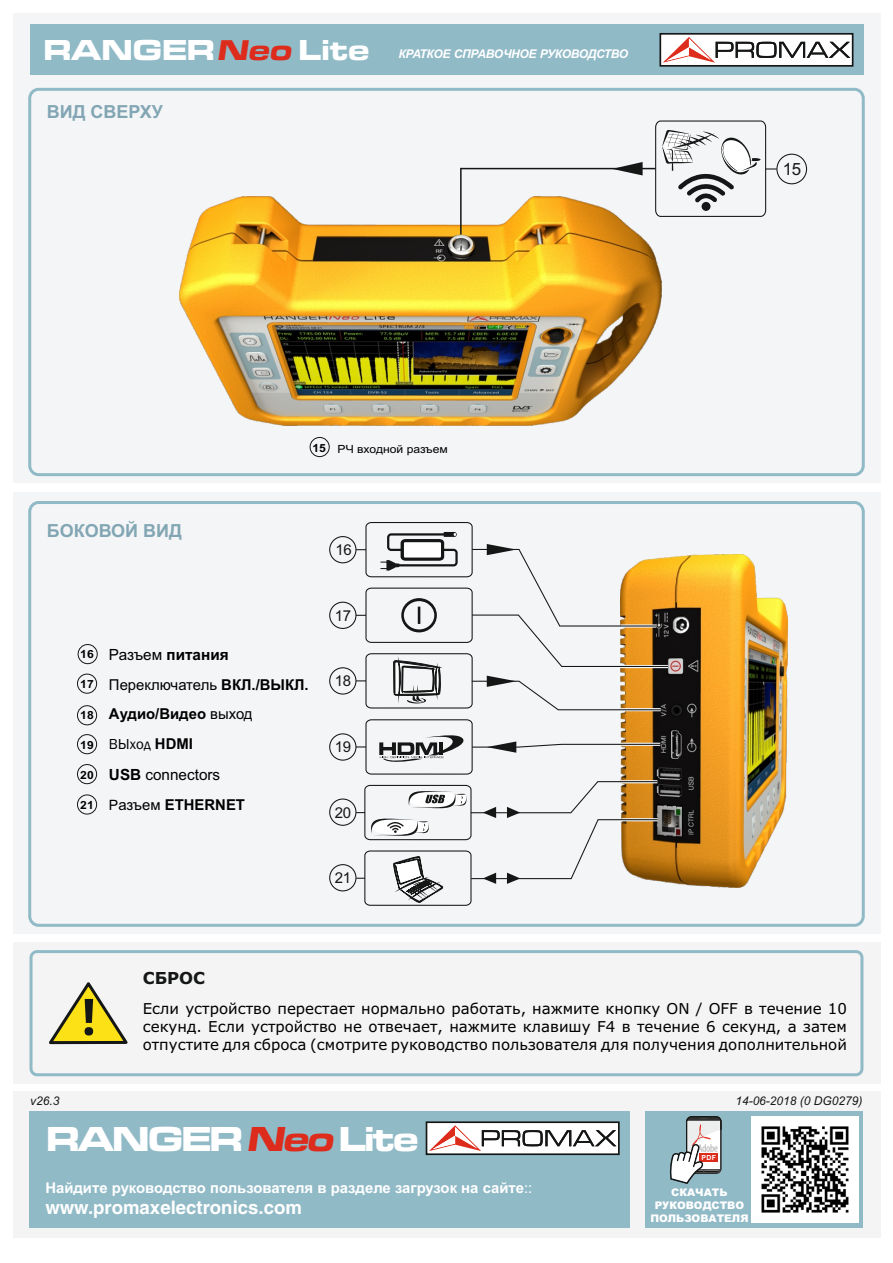
<style>
.page{position:relative;width:893px;height:1263px;background:#fff}
.page>*{position:absolute;margin:0;border:0;box-sizing:border-box;transform-origin:0 0}
.t1{font:700 50.25px "Droid Sans";color:#151616}
.t2{font:36px "Microgramma D Bold Exte";letter-spacing:-.025em;color:#fff}
.t3{font:30px "Microgramma D Bold Exte";letter-spacing:.025em;color:#fff}
.t4{font:700 18.6px "Switzerland";color:#fff}
.t5{font:700 18px "Arial";color:#82a6b3}
.t6{font:16.95px "Arial";color:#151616}
.t7{font:700 16.5px "Verdana";color:#151616}
.t8{font:700 15.45px "Arial";color:#000}
.t9{font:15.45px "Arial";color:#000}
.t10{font:15px/18.3px "Verdana";color:#000;text-align:justify}
.t11{font:700 15px/29.7px "Arial";color:#000}
.t12{font:15px "Arial";letter-spacing:-.03em;color:#151616}
.t13{font:15px "Franklin Gothic";color:#000}
.t14{font:700 14.85px "Arial";color:#fff}
.t15{font:italic 700 12px "Arial";letter-spacing:-.03em;color:#fff}
.t16{font:italic 12px "Arial";color:#151616}
.t17{font:11.25px "Arial";color:#000;scale:1.08 1}
.t18{font:700 11.25px "Arial";color:#000;scale:1.08 1}
.t19{font:900 10.5px/13.4px "Arial";color:#fff;text-align:center}
.t20{font:700 7.05px "Arial";color:#fff}
.s1{font-style:italic;font-size:29.7px;color:#dd2b1c}
.s2{font-weight:700}
.s3{font-weight:400}
.s4{font-family:"Arial";font-weight:700}
.s5{font-weight:400;font-size:14.25px}
.s6{font-style:italic;color:#dd2b1c}
.s7{font-family:"Switzerland Plain";font-weight:400}
.s8{font-size:12.15px}
</style>
<div class="page">
<div style="left:14px;top:1091px;width:867px;height:146px;background:#f4f4f4"></div>
<div style="left:13px;top:492px;width:867px;height:441px;background:#f4f5f7"></div>
<div style="left:13px;top:13px;width:867px;height:470px;background:#f4f5f7"></div>
<div style="left:28px;top:88px;width:837px;height:388px;border:3px solid #91bac7;border-radius:9px"></div>
<div style="left:645px;top:1111px;width:218px;height:116px;background:#91bac7"></div>
<div style="left:30px;top:1111px;width:600px;height:116px;background:#91bac7"></div>
<svg style="left:425px;top:1121px;width:195px;height:35px;background:#c3bdbd"></svg>
<svg style="left:669px;top:1116px;width:53px;height:68px"></svg>
<div style="left:30px;top:24px;width:833px;height:51px;background:#91bac7"></div>
<svg style="left:659px;top:33px;width:195px;height:34px;background:#c5bebd"></svg>
<div style="left:28px;top:501px;width:837px;height:426px;border:3px solid #91bac7;border-radius:9px"></div>
<div style="left:78px;top:644px;width:19px;height:20px;border:1px solid #151616;border-radius:50%"></div>
<div style="left:77px;top:705px;width:20px;height:20px;border:1px solid #151616;border-radius:50%"></div>
<div style="left:77px;top:674px;width:20px;height:19px;border:1px solid #151616;border-radius:50%"></div>
<div style="left:77px;top:734px;width:20px;height:20px;border:1px solid #151616;border-radius:50%"></div>
<div style="left:77px;top:764px;width:20px;height:20px;border:1px solid #151616;border-radius:50%"></div>
<div style="left:77px;top:795px;width:20px;height:19px;border:1px solid #151616;border-radius:50%"></div>
<div style="left:310px;top:437px;width:19px;height:20px;border:1px solid #151616;border-radius:50%"></div>
<img style="left:180px;top:196px;width:482px;height:229px">
<svg style="left:612px;top:162px;width:31px;height:13px"></svg>
<div style="left:13px;top:942px;width:867px;height:142px;background:#f4f4f4"></div>
<svg style="left:30px;top:950px;width:833px;height:126px"></svg>
<hr style="left:461px;top:168px;width:194px;height:1px;background:#151616">
<hr style="left:460px;top:168px;width:2px;height:66px;background:#151616">
<img style="left:621px;top:555px;width:166px;height:333px">
<div style="left:329px;top:602px;width:27px;height:27px;border:1px solid #151616;border-radius:50%"></div>
<div style="left:329px;top:667px;width:27px;height:27px;border:1px solid #151616;border-radius:50%"></div>
<div style="left:329px;top:536px;width:27px;height:27px;border:1px solid #151616;border-radius:50%"></div>
<div style="left:329px;top:733px;width:27px;height:27px;border:1px solid #151616;border-radius:50%"></div>
<div style="left:329px;top:798px;width:27px;height:28px;border:1px solid #151616;border-radius:50%"></div>
<div style="left:329px;top:864px;width:27px;height:27px;border:1px solid #151616;border-radius:50%"></div>
<svg style="left:356px;top:522px;width:313px;height:189px"></svg>
<svg style="left:356px;top:719px;width:306px;height:187px"></svg>
<img style="left:752px;top:1116px;width:106px;height:106px">
<div style="left:776px;top:154px;width:31px;height:30px;border:1px solid #151616;border-radius:50%"></div>
<svg style="left:654px;top:120px;width:123px;height:97px"></svg>
<div style="left:701px;top:202px;width:9px;height:9px;background:#151616;border-radius:50%"></div>
<h3 class="t3" style="left:44px;top:36px;width:327px">RANGER<span class="s1">Neo</span>Lite</h3>
<p class="t15" style="left:398px;top:49px;width:231px">КРАТКОЕ СПРАВОЧНОЕ РУКОВОДСТВО</p>
<p class="t5" style="left:47px;top:105px;width:118px">ВИД СВЕРХУ</p>
<p class="t5" style="left:47px;top:523px;width:137px">БОКОВОЙ ВИД</p>
<p class="t17" style="left:312px;top:445px;width:127px"><span class="s2">15</span> РЧ входной разъем</p>
<p class="t12" style="left:335px;top:544px;width:18px">16</p>
<p class="t12" style="left:335px;top:610px;width:18px">17</p>
<p class="t18" style="left:80px;top:650px;width:14px">16</p>
<p class="t18" style="left:80px;top:680px;width:14px">17</p>
<p class="t18" style="left:80px;top:710px;width:14px">18</p>
<p class="t18" style="left:80px;top:740px;width:14px">19</p>
<p class="t18" style="left:80px;top:771px;width:14px">20</p>
<p class="t18" style="left:80px;top:801px;width:14px">21</p>
<p class="t8" style="left:109px;top:649px;width:121px"><span class="s3">Разъем</span> питания</p>
<p class="t11" style="left:109px;top:671px;width:201px"><span class="s3">Переключатель</span> ВКЛ./ВЫКЛ.<br>Аудио/Видео <span class="s3">выход</span></p>
<p class="t13" style="left:109px;top:739px;width:85px">ВЫход <span class="s4">HDMI</span></p>
<p class="t9" style="left:109px;top:768px;width:113px"><span class="s2">USB</span> connectors</p>
<p class="t11" style="left:109px;top:791px;width:138px"><span class="s5">P</span><span class="s3">азъем</span> ETHERNET</p>
<p class="t12" style="left:335px;top:675px;width:18px">18</p>
<p class="t12" style="left:335px;top:741px;width:18px">19</p>
<p class="t12" style="left:335px;top:806px;width:18px">20</p>
<p class="t12" style="left:335px;top:872px;width:18px">21</p>
<p class="t6" style="left:783px;top:163px;width:20px">15</p>
<h1 class="t1" style="left:82px;top:996px;width:16px">!</h1>
<p class="t7" style="left:143px;top:971px;width:64px">СБРОС</p>
<p class="t10" style="left:143px;top:1000px;width:706px">Если устройство перестает нормально работать, нажмите кнопку ON / OFF в течение 10 секунд. Если устройство не отвечает, нажмите клавишу F4 в течение 6 секунд, а затем отпустите для сброса (смотрите руководство пользователя для получения дополнительной</p>
<p class="t16" style="left:30px;top:1096px;width:31px">v26.3</p>
<h2 class="t2" style="left:47px;top:1123px;width:373px">RANGER <span class="s6">Neo</span> ite</h2>
<h2 class="t2" style="left:339px;top:1122px;width:28px">L</h2>
<p class="t14" style="left:45px;top:1182px;width:488px">Найдите руководство пользователя в разделе загрузок на сайте<span class="s7">::</span></p>
<p class="t4" style="left:45px;top:1200px;width:258px">www.promaxelectronics.com</p>
<p class="t20" style="left:701px;top:1154px;width:16px">PDF</p>
<p class="t16" style="left:735px;top:1096px;width:129px">14-06-2018 <span class="s8">(0 DG0279)</span></p>
<p class="t19" style="left:650px;top:1186px;width:100px">СКАЧАТЬ<br>РУКОВОДСТВО<br>ПОЛЬЗОВАТЕЛЯ</p>
</div>
